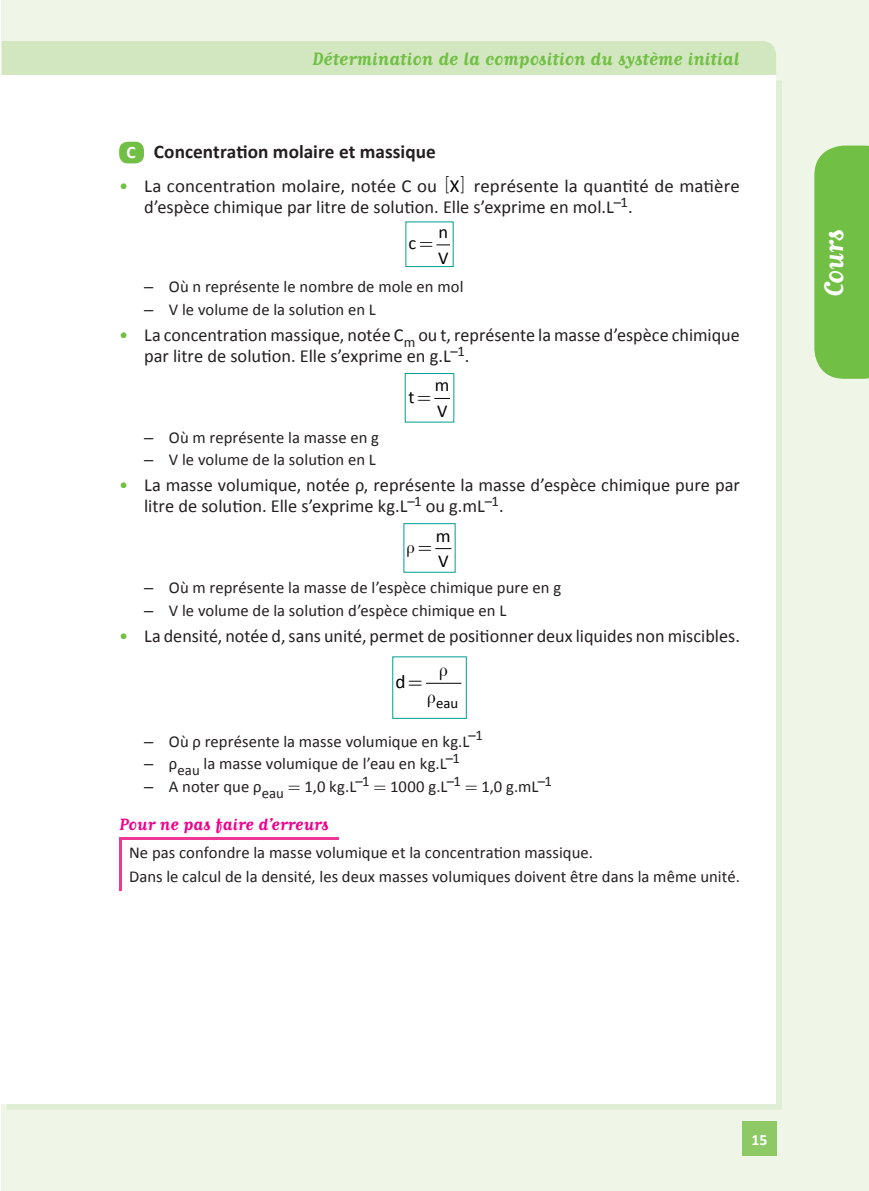
<style>
.page{position:relative;width:869px;height:1191px;background:#fff}
.page>*{position:absolute;margin:0;border:0;box-sizing:border-box;transform-origin:0 0}
.t1{font:700 31.5px "Matrix Script";color:#fff}
.t2{font:700 21px "Matrix Script";letter-spacing:.005em;color:#71bf44}
.t3{font:700 19.25px "Calibri";letter-spacing:.005em;color:#231f20}
.t4{font:700 19.25px "Matrix Script";letter-spacing:.01em;color:#ed028c}
.t5{font:19.25px "Calibri";color:#000001}
.t6{font:18.38px/21px "Calibri";color:#231f20}
.t7{font:18.2px/25.9px "Calibri";color:#000001}
.t8{font:16.62px/22.6px "Calibri";letter-spacing:.005em;color:#231f20}
.t9{font:700 15.75px "Calibri";color:#fff}
.t10{font:14.7px "Calibri";color:#000001}
.s1{font-size:17.5px;color:#fff}
.s2{color:#71bf44}
.s3{font-size:18.72px;color:#000001}
</style>
<div class="page">
<div style="left:1px;top:0;width:867px;height:1191px;background:#eff6e8"></div>
<div style="left:741px;top:1121px;width:35px;height:35px;background:#8dc964"></div>
<svg style="left:814px;top:146px;width:54px;height:233px;background:#77c14c"></svg>
<div style="left:1px;top:41px;width:774px;height:35px;background:#d2e7c0"></div>
<div style="left:1px;top:76px;width:774px;height:1028px;background:#fff"></div>
<div style="left:119px;top:142px;width:25px;height:21px;background:#71bf44;border-radius:9px"></div>
<hr style="left:119px;top:837px;width:219px;height:2px;background:#ed3896">
<hr style="left:119px;top:837px;width:3px;height:30px;background:#ed3896">
<hr style="left:119px;top:861px;width:3px;height:30px;background:#ed3896">
<hr style="left:426px;top:683px;width:34px;height:1px;background:#000001">
<svg style="left:436px;top:244px;width:13px;height:2px"></svg>
<svg style="left:434px;top:398px;width:15px;height:1px"></svg>
<svg style="left:435px;top:548px;width:15px;height:2px"></svg>
<p class="t2" style="left:312px;top:48px;width:428px">Détermination de la composition du système initial</p>
<p class="t3" style="left:126px;top:139px;width:310px"><span class="s1">C</span> Concentration molaire et massique</p>
<p class="t6" style="left:144px;top:175px;width:597px;text-indent:-25px"><span class="s2">•</span> La concentration molaire, notée C ou <span class="s3">X</span> représente la quantité de matière d’espèce chimique par litre de solution. Elle s’exprime en mol.L<sup>–1</sup>.</p>
<p class="t7" style="left:438px;top:219px;width:11px">n</p>
<p class="t7" style="left:408px;top:230px;width:9px">c</p>
<p class="t7" style="left:438px;top:245px;width:12px">V</p>
<p class="t8" style="left:169px;top:275px;width:296px">Où n représente le nombre de mole en mol<br>V le volume de la solution en L</p>
<p class="t6" style="left:144px;top:324px;width:597px;text-indent:-25px"><span class="s2">•</span> La concentration massique, notée C<sub>m</sub> ou t, représente la masse d’espèce chimique par litre de solution. Elle s’exprime en g.L<sup>–1</sup>.</p>
<p class="t7" style="left:434px;top:372px;width:16px">m</p>
<p class="t7" style="left:408px;top:384px;width:8px">t</p>
<p class="t7" style="left:437px;top:398px;width:12px">V</p>
<p class="t8" style="left:169px;top:426px;width:212px">Où m représente la masse en g<br>V le volume de la solution en L</p>
<p class="t6" style="left:144px;top:475px;width:597px;text-indent:-25px"><span class="s2">•</span> La masse volumique, notée ρ, représente la masse d’espèce chimique pure par litre de solution. Elle s’exprime kg.L<sup>–1</sup> ou g.mL<sup>–1</sup>.</p>
<p class="t7" style="left:435px;top:522px;width:16px">m<br>V</p>
<p class="t8" style="left:169px;top:576px;width:393px">Où m représente la masse de l’espèce chimique pure en g<br>V le volume de la solution d’espèce chimique en L</p>
<p class="t6" style="left:119px;top:625px;width:622px"><span class="s2">•</span> La densité, notée d, sans unité, permet de positionner deux liquides non miscibles.</p>
<p class="t5" style="left:395px;top:669px;width:12px">d</p>
<p class="t10" style="left:436px;top:694px;width:24px">eau</p>
<p class="t8" style="left:169px;top:730px;width:384px">Où ρ représente la masse volumique en kg.L<sup>–1<br></sup>ρ<sub>eau</sub> la masse volumique de l’eau en kg.L<sup>–1<br></sup>A noter que ρ<sub>eau</sub> 1,0 kg.L<sup>–1</sup> 1000 g.L<sup>–1</sup> 1,0 g.mL<sup>–1</sup></p>
<p class="t4" style="left:119px;top:815px;width:211px">Pour ne pas faire d’erreurs</p>
<p class="t8" style="left:129px;top:840px;width:612px;line-height:24.2px">Ne pas confondre la masse volumique et la concentration massique.<br>Dans le calcul de la densité, les deux masses volumiques doivent être dans la même unité.</p>
<h1 class="t1" style="left:817px;top:297px;width:70px;rotate:-90deg">Cours</h1>
<p class="t9" style="left:751px;top:1129px;width:18px">15</p>
</div>
